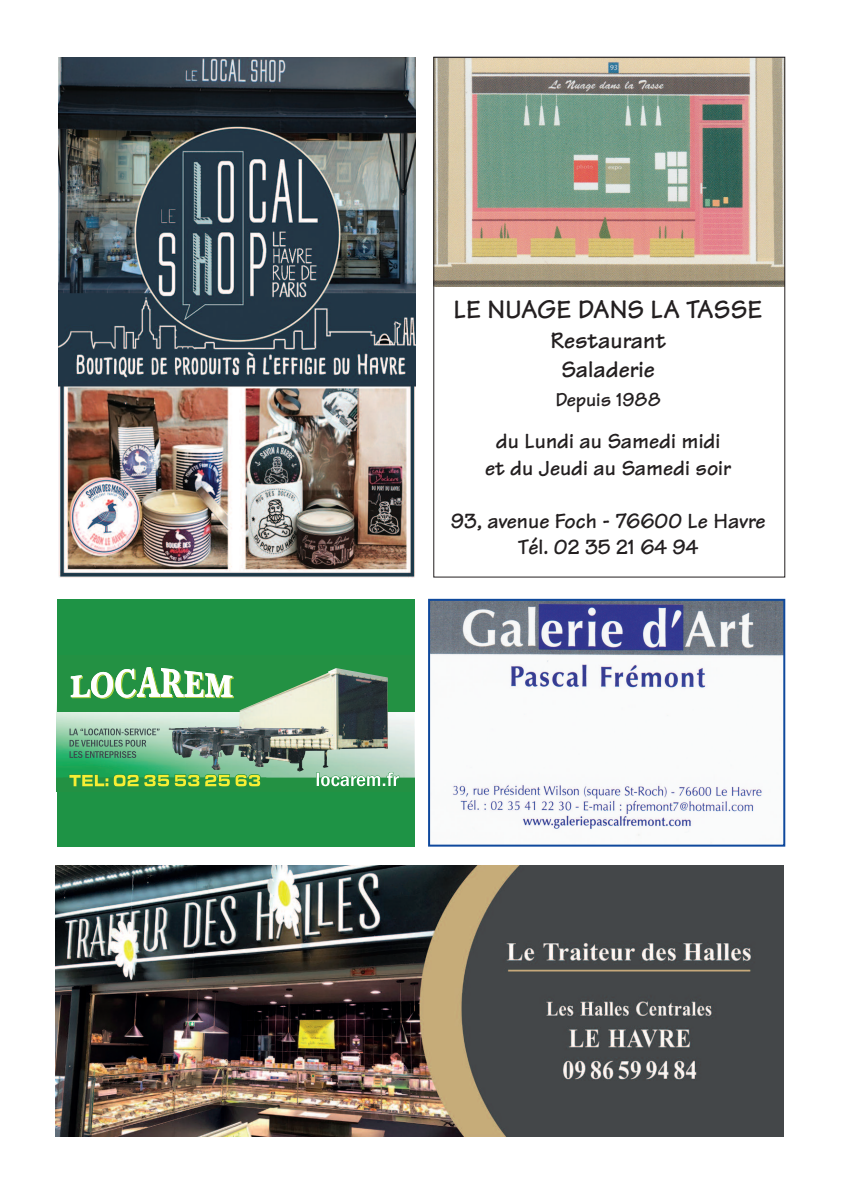
<style>
.page{position:relative;width:842px;height:1191px;background:#fff}
.page>*{position:absolute;margin:0;border:0;box-sizing:border-box;transform-origin:0 0}
.t1{font:700 27px "Tekton";color:#231f20}
.t2{font:700 24px/28.8px "Tekton";color:#231f20;text-align:center}
.t3{font:700 22px/26.4px "Tekton";color:#231f20;text-align:center}
.t4{font:700 20px "Tekton";color:#231f20}
</style>
<div class="page">
<img style="left:55px;top:865px;width:729px;height:272px">
<div style="left:57px;top:599px;width:357px;height:248px;background:#1e9345"></div>
<img style="left:57px;top:712px;width:356px;height:60px">
<div style="left:57px;top:655px;width:357px;height:57px;background:#239143"></div>
<svg style="left:70px;top:667px;width:164px;height:32px"></svg>
<svg style="left:70px;top:728px;width:90px;height:30px;background:#76ac8e"></svg>
<img style="left:239px;top:668px;width:149px;height:103px">
<img style="left:168px;top:726px;width:160px;height:44px">
<svg style="left:57px;top:772px;width:357px;height:15px"></svg>
<img style="left:58px;top:57px;width:357px;height:521px">
<img style="left:435px;top:59px;width:348px;height:227px">
<img style="left:431px;top:602px;width:351px;height:241px">
<div style="left:428px;top:599px;width:357px;height:247px;border:2px solid #0f499d"></div>
<p class="t1" style="left:453px;top:292px;width:311px">LE NUAGE DANS LA TASSE</p>
<p class="t2" style="left:550px;top:326px;width:117px">Restaurant<br>Saladerie</p>
<p class="t4" style="left:555px;top:387px;width:107px">Depuis 1988</p>
<p class="t3" style="left:485px;top:428px;width:247px">du Lundi au Samedi midi et du Jeudi au Samedi soir</p>
<p class="t3" style="left:451px;top:507px;width:316px">93, avenue Foch - 76600 Le Havre<br>Tél. 02 35 21 64 94</p>
</div>
